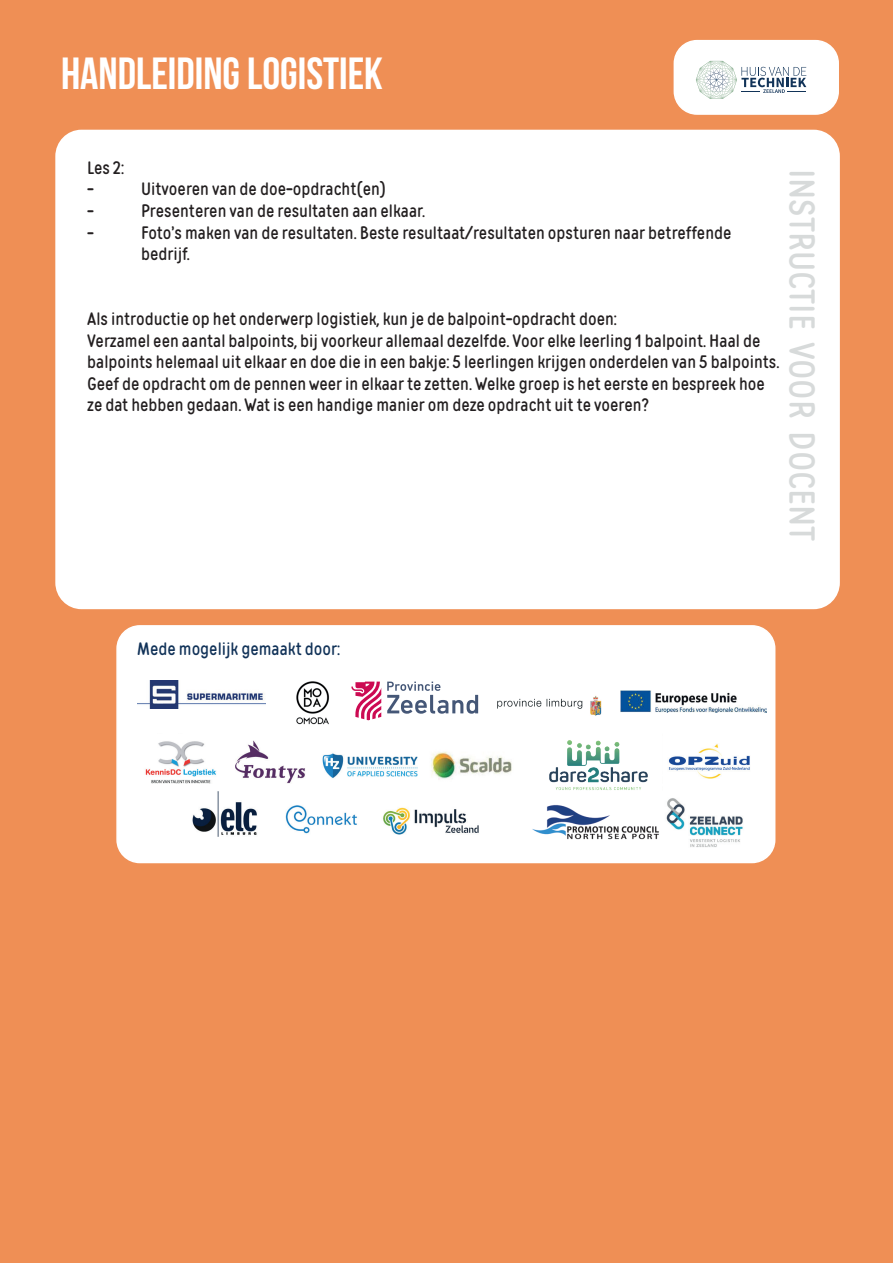
<style>
.page{position:relative;width:893px;height:1263px;background:#ef8f55}
.page>*{position:absolute;margin:0;border:0;box-sizing:border-box;transform-origin:0 0}
.t1{font:700 45px "Bebas Neue";color:#fff}
.t2{font:36px "Matias";color:#d7dada}
.t3{font:18px/21.6px "Matias";color:#231f20}
.t4{font:18px "Matias";color:#113258}
</style>
<div class="page">
<div style="left:55px;top:130px;width:785px;height:479px;background:#fff;border-radius:26px"></div>
<div style="left:674px;top:41px;width:164px;height:73px;background:#fff;border-radius:23px"></div>
<div style="left:674px;top:40px;width:165px;height:75px;border:2px solid #fff;border-radius:23px"></div>
<svg style="left:696px;top:61px;width:110px;height:38px"></svg>
<div style="left:117px;top:626px;width:658px;height:236px;background:#fff;border-radius:23px"></div>
<div style="left:116px;top:625px;width:659px;height:238px;border:2px solid #fff;border-radius:23px"></div>
<svg style="left:387px;top:682px;width:91px;height:32px"></svg>
<svg style="left:351px;top:682px;width:30px;height:38px"></svg>
<img style="left:137px;top:681px;width:128px;height:27px">
<img style="left:296px;top:681px;width:33px;height:44px">
<img style="left:549px;top:740px;width:99px;height:50px">
<img style="left:666px;top:798px;width:77px;height:49px">
<img style="left:497px;top:695px;width:105px;height:21px">
<img style="left:532px;top:805px;width:127px;height:35px">
<img style="left:145px;top:740px;width:367px;height:97px">
<img style="left:668px;top:744px;width:82px;height:35px">
<img style="left:620px;top:690px;width:146px;height:22px">
<h1 class="t1" style="left:61px;top:48px;width:323px">HANDLEIDING LOGISTIEK</h1>
<p class="t3" style="left:87px;top:157px;width:38px">Les 2: -</p>
<p class="t3" style="left:141px;top:179px;width:246px">Uitvoeren van de doe-opdracht(en)</p>
<p class="t3" style="left:87px;top:201px;width:8px">-</p>
<p class="t3" style="left:141px;top:201px;width:286px">Presenteren van de resultaten aan elkaar.</p>
<p class="t3" style="left:87px;top:222px;width:8px">-</p>
<p class="t3" style="left:141px;top:222px;width:592px">Foto’s maken van de resultaten. Beste resultaat/resultaten opsturen naar betreffende bedrijf.</p>
<p class="t3" style="left:87px;top:309px;width:694px">Als introductie op het onderwerp logistiek, kun je de balpoint-opdracht doen:<br>Verzamel een aantal balpoints, bij voorkeur allemaal dezelfde. Voor elke leerling 1 balpoint. Haal de balpoints helemaal uit elkaar en doe die in een bakje: 5 leerlingen krijgen onderdelen van 5 balpoints.<br>Geef de opdracht om de pennen weer in elkaar te zetten. Welke groep is het eerste en bespreek hoe ze dat hebben gedaan. Wat is een handige manier om deze opdracht uit te voeren?</p>
<h2 class="t2" style="left:824px;top:169px;width:374px;rotate:90deg">INSTRUCTIE VOOR DOCENT</h2>
<p class="t4" style="left:137px;top:637px;width:204px">Mede mogelijk gemaakt door:</p>
</div>
